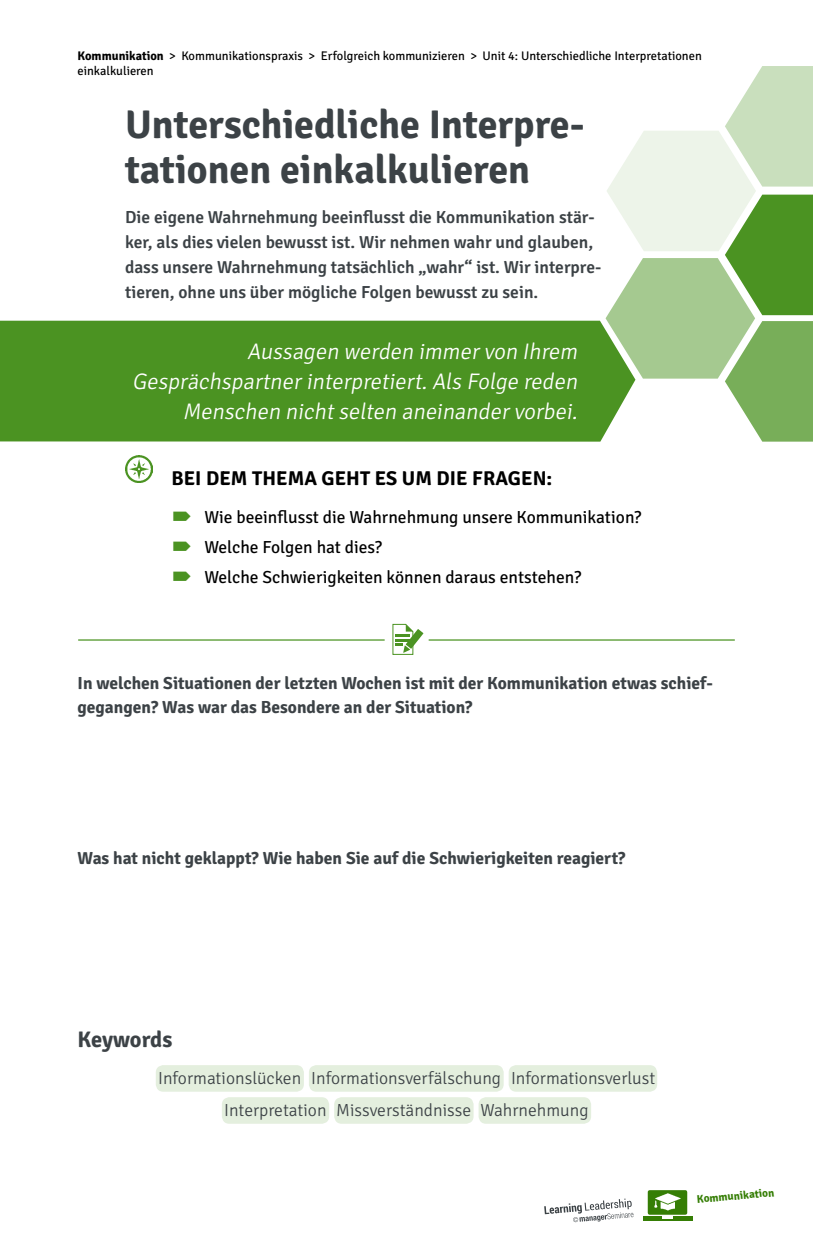
<style>
.page{position:relative;width:813px;height:1250px;background:#fff}
.page>*{position:absolute;margin:0;border:0;box-sizing:border-box;transform-origin:0 0}
.t1{font:700 40px/45px "Signika Negative";color:#3c4246}
.t2{font:italic 300 22.5px/30px "Signika Negative";color:#fff;text-align:right}
.t3{font:700 22.5px "Signika Negative";letter-spacing:-.01em;color:#3c4246}
.t4{font:700 20px "Signika Negative";letter-spacing:.005em;color:#000}
.t5{font:600 17.5px/25px "Signika Negative";color:#3c4246}
.t6{font:700 17.5px/23.8px "Signika Negative";color:#3c4246}
.t7{font:17.5px/30px "Signika Negative";color:#000}
.t8{font:300 17.5px/32px "Signika Negative";color:#3c4246;text-align:center}
.t9{font:12.5px/15px "Signika Negative";color:#000}
.t10{font:700 11.25px "Signika Negative";color:#357e05}
.s1{font-weight:700}
</style>
<div class="page">
<div style="left:647px;top:1190px;width:40px;height:25px;background:#357e05;border-radius:2px"></div>
<svg style="left:643px;top:1216px;width:49px;height:5px"></svg>
<img style="left:654px;top:1194px;width:27px;height:16px">
<svg style="left:544px;top:1199px;width:89px;height:23px"></svg>
<div style="left:0;top:321px;width:605px;height:121px;background:#4b9322"></div>
<svg style="left:605px;top:66px;width:207px;height:376px"></svg>
<hr style="left:78px;top:639px;width:306px;height:2px;background:#4b9322">
<hr style="left:428px;top:639px;width:306px;height:2px;background:#4b9322">
<svg style="left:392px;top:623px;width:31px;height:32px"></svg>
<hr style="left:395px;top:639px;width:15px;height:3px;background:#4b9322">
<img style="left:125px;top:456px;width:27px;height:27px">
<div style="left:156px;top:1065px;width:148px;height:27px;background:#e4efde;border-radius:7px"></div>
<div style="left:309px;top:1065px;width:194px;height:27px;background:#e4efde;border-radius:7px"></div>
<div style="left:508px;top:1065px;width:149px;height:27px;background:#e4efde;border-radius:7px"></div>
<div style="left:222px;top:1097px;width:107px;height:27px;background:#e4efde;border-radius:7px"></div>
<div style="left:334px;top:1097px;width:139px;height:27px;background:#e4efde;border-radius:7px"></div>
<div style="left:478px;top:1097px;width:113px;height:27px;background:#e4efde;border-radius:7px"></div>
<p class="t9" style="left:77px;top:47px;width:625px"><span class="s1">Kommunikation</span> &gt; Kommunikationspraxis &gt; Erfolgreich kommunizieren &gt; Unit 4: Unterschiedliche Interpretationen einkalkulieren</p>
<h1 class="t1" style="left:125px;top:99px;width:461px">Unterschiedliche Interpre&shy;tationen einkalkulieren</h1>
<p class="t5" style="left:125px;top:203px;width:478px">Die eigene Wahrnehmung beeinflusst die Kommunikation stär&shy;ker, als dies vielen bewusst ist. Wir nehmen wahr und glauben, dass unsere Wahrnehmung tatsächlich „wahr“ ist. Wir interpre&shy;tieren, ohne uns über mögliche Folgen bewusst zu sein.</p>
<p class="t2" style="left:132px;top:335px;width:451px">Aussagen werden immervon Ihrem<br>Gesprächspartnerinterpretiert.Als Folge reden<br>Menschen nichtselten aneinandervorbei.</p>
<p class="t4" style="left:171px;top:464px;width:382px">BEI DEM THEMA GEHT ES UM DIE FRAGEN:</p>
<p class="t7" style="left:204px;top:501px;width:438px">Wie beeinflusst die Wahrnehmung unsere Kommunikation?<br>Welche Folgen hat dies?<br>Welche Schwierigkeiten können daraus entstehen?</p>
<p class="t6" style="left:77px;top:670px;width:637px">In welchen Situationen der letzten Wochen ist mit der Kommunikation etwas schief&shy;gegangen? Was war das Besondere an der Situation?</p>
<p class="t6" style="left:77px;top:845px;width:549px">Was hat nicht geklappt? Wie haben Sie auf die Schwierigkeiten reagiert?</p>
<p class="t3" style="left:78px;top:1023px;width:96px">Keywords</p>
<p class="t8" style="left:158px;top:1061px;width:498px">Informationslücken Informationsverfälschung Informationsverlust<br>Interpretation Missverständnisse Wahrnehmung</p>
<p class="t10" style="left:696px;top:1191px;width:79px;rotate:-5deg">Kommunikation</p>
</div>
